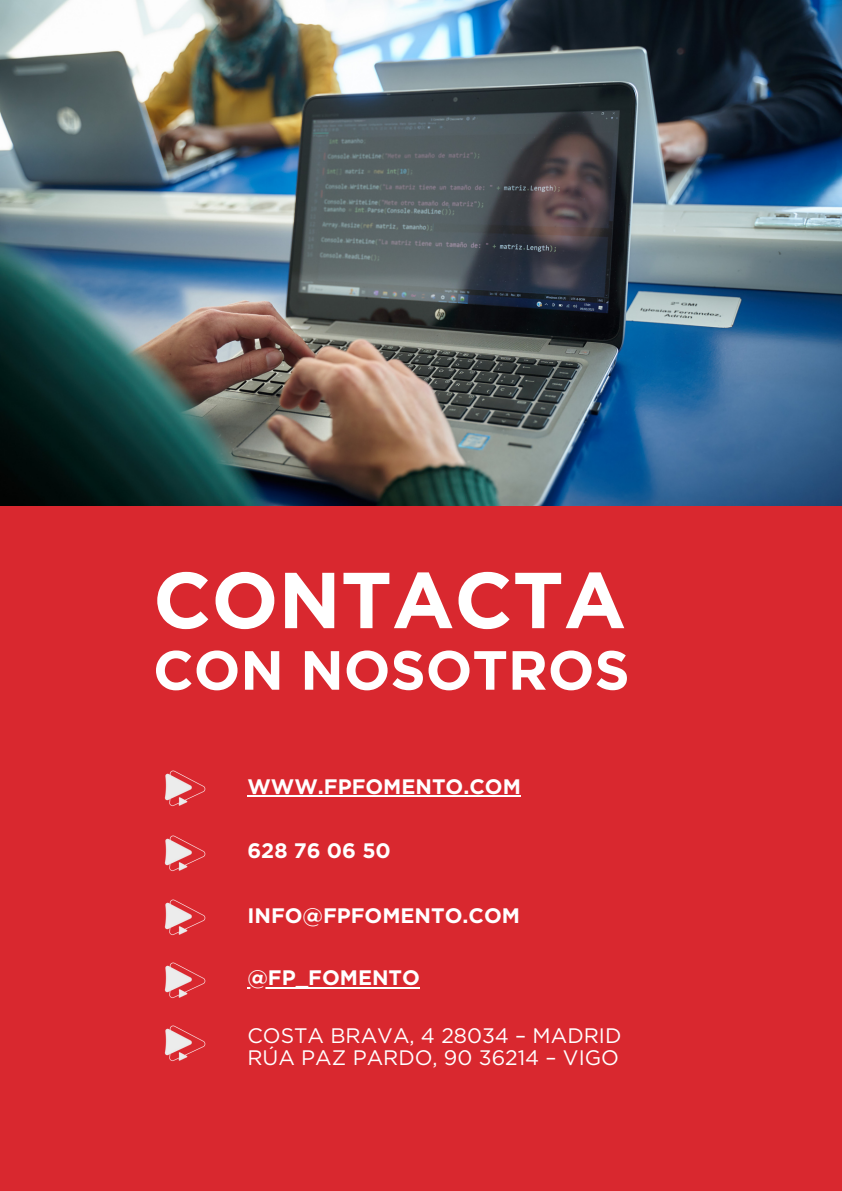
<style>
.page{position:relative;width:842px;height:1191px;background:#fff}
.page>*{position:absolute;margin:0;border:0;box-sizing:border-box;transform-origin:0 0}
.t1{font:700 79.1px "Gotham";color:#fff}
.t2{font:700 55.1px "Gotham";color:#fff}
.t3{font:700 21px "Gotham";color:#fff}
.t4{font:21px "Gotham";color:#fff}
</style>
<div class="page">
<div style="left:0;top:0;width:842px;height:1190px;background:#d9282f"></div>
<img style="left:0;top:0;width:842px;height:506px">
<img style="left:164px;top:770px;width:42px;height:37px">
<hr style="left:247px;top:795px;width:274px;height:1px;background:#fff">
<img style="left:164px;top:835px;width:42px;height:37px">
<img style="left:164px;top:899px;width:42px;height:37px">
<img style="left:164px;top:1025px;width:42px;height:37px">
<img style="left:164px;top:962px;width:42px;height:37px">
<hr style="left:247px;top:986px;width:173px;height:2px;background:#fff">
<h1 class="t1" style="left:153px;top:552px;width:475px">CONTACTA</h1>
<h1 class="t2" style="left:153px;top:636px;width:478px">CON NOSOTROS</h1>
<p class="t3" style="left:247px;top:773px;width:275px">WWW.FPFOMENTO.COM</p>
<p class="t3" style="left:247px;top:838px;width:145px">628 76 06 50</p>
<p class="t3" style="left:247px;top:902px;width:274px">INFO@FPFOMENTO.COM</p>
<h2 class="t3" style="left:247px;top:965px;width:174px">@FP_FOMENTO</h2>
<p class="t4" style="left:247px;top:1022px;width:375px">COSTA BRAVA, 4 28034 – MADRID</p>
<p class="t4" style="left:247px;top:1044px;width:373px">RÚA PAZ PARDO, 90 36214 – VIGO</p>
</div>
